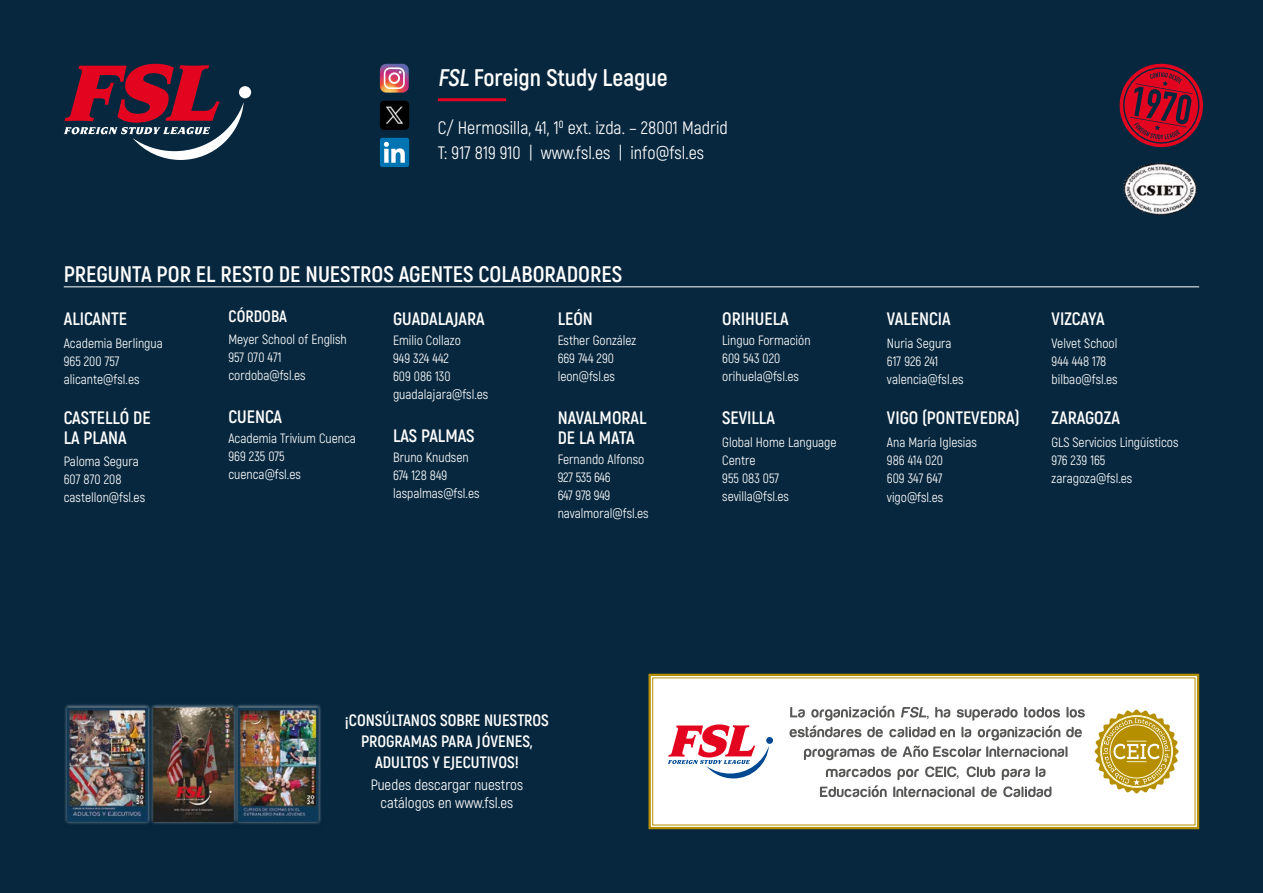
<style>
.page{position:relative;width:1263px;height:893px;background:#07273e}
.page>*{position:absolute;margin:0;border:0;box-sizing:border-box;transform-origin:0 0}
.t1{font:700 24px "Akrobat";color:#fff}
.t2{font:700 22.5px "Akrobat";color:#fff}
.t3{font:700 18px/19.5px "Akrobat";color:#fff}
.t4{font:18px/25.5px "Akrobat";color:#fff}
.t5{font:700 16.5px/21px "Akrobat";color:#fff;text-align:center}
.t6{font:15px/18px "Akrobat";color:#fff;text-align:center}
.t7{font:13.5px/18px "Akrobat";color:#fff}
</style>
<div class="page">
<div style="left:239px;top:86px;width:12px;height:12px;background:#fff;border-radius:50%"></div>
<svg style="left:64px;top:64px;width:180px;height:96px"></svg>
<svg style="left:380px;top:64px;width:29px;height:29px"></svg>
<img style="left:380px;top:101px;width:29px;height:29px">
<div style="left:380px;top:138px;width:29px;height:29px;background:#0073b3;border-radius:2px"></div>
<svg style="left:384px;top:142px;width:21px;height:21px"></svg>
<hr style="left:64px;top:286px;width:1135px;height:1px;background:#fff">
<img style="left:1123px;top:162px;width:75px;height:54px">
<svg style="left:1119px;top:63px;width:84px;height:85px"></svg>
<svg style="left:648px;top:673px;width:552px;height:157px;background:#f2efe2"></svg>
<div style="left:766px;top:737px;width:7px;height:7px;background:#004992;border-radius:50%"></div>
<svg style="left:668px;top:724px;width:101px;height:54px;background:#e1abb8"></svg>
<svg style="left:1095px;top:709px;width:83px;height:84px;background:#d4bd68"></svg>
<svg style="left:820px;top:766px;width:231px;height:31px;background:#d0d0d0"></svg>
<svg style="left:789px;top:706px;width:296px;height:54px;background:#d7d7d7"></svg>
<hr style="left:438px;top:98px;width:68px;height:3px;background:#e30520">
<img style="left:65px;top:704px;width:256px;height:120px">
<h1 class="t1" style="left:438px;top:63px;width:231px">FSL Foreign Study League</h1>
<h3 class="t4" style="left:438px;top:115px;width:292px">C/ Hermosilla, 41, 1<sup>0</sup> ext. izda. – 28001 Madrid<br>T: 917 819 910 | www.fsl.es | info@fsl.es</h3>
<h2 class="t2" style="left:64px;top:260px;width:560px">PREGUNTA POR EL RESTO DE NUESTROS AGENTES COLABORADORES</h2>
<h3 class="t3" style="left:64px;top:309px;width:65px">ALICANTE</h3>
<p class="t7" style="left:64px;top:334px;width:100px">Academia Berlingua<br>965 200 757 alicante@fsl.es</p>
<h3 class="t3" style="left:64px;top:408px;width:88px">CASTELLÓ DE<br>LA PLANA</h3>
<p class="t7" style="left:64px;top:452px;width:83px">Paloma Segura<br>607 870 208 castellon@fsl.es</p>
<p class="t5" style="left:228px;top:305px;width:60px">CÓRDOBA</p>
<p class="t7" style="left:228px;top:330px;width:120px">Meyer School of English<br>957 070 471 cordoba@fsl.es</p>
<h3 class="t3" style="left:228px;top:407px;width:55px">CUENCA</h3>
<p class="t7" style="left:228px;top:429px;width:129px">Academia Trivium Cuenca<br>969 235 075 cuenca@fsl.es</p>
<h3 class="t3" style="left:393px;top:309px;width:93px">GUADALAJARA</h3>
<p class="t7" style="left:393px;top:332px;width:97px">Emilio Collazo<br>949 324 442<br>609 086 130 guadalajara@fsl.es</p>
<h3 class="t3" style="left:393px;top:426px;width:83px">LAS PALMAS</h3>
<p class="t7" style="left:393px;top:449px;width:88px">Bruno Knudsen<br>674 128 849 laspalmas@fsl.es</p>
<h3 class="t3" style="left:558px;top:309px;width:37px">LEÓN</h3>
<p class="t7" style="left:558px;top:332px;width:80px">Esther González<br>669 744 290 leon@fsl.es</p>
<h3 class="t3" style="left:558px;top:408px;width:90px">NAVALMORAL<br>DE LA MATA</h3>
<p class="t7" style="left:558px;top:450px;width:93px">Fernando Alfonso<br>927 535 646<br>647 978 949 navalmoral@fsl.es</p>
<h3 class="t3" style="left:722px;top:309px;width:68px">ORIHUELA</h3>
<p class="t7" style="left:722px;top:332px;width:90px">Linguo Formación<br>609 543 020 orihuela@fsl.es</p>
<h3 class="t3" style="left:722px;top:408px;width:54px">SEVILLA</h3>
<p class="t7" style="left:722px;top:433px;width:116px">Global Home Language<br>Centre<br>955 083 057 sevilla@fsl.es</p>
<h3 class="t3" style="left:887px;top:309px;width:65px">VALENCIA</h3>
<p class="t7" style="left:887px;top:334px;width:78px">Nuria Segura<br>617 926 241 valencia@fsl.es</p>
<h3 class="t3" style="left:887px;top:408px;width:134px">VIGO (PONTEVEDRA)</h3>
<p class="t7" style="left:887px;top:433px;width:91px">Ana María Iglesias<br>986 414 020<br>609 347 647</p>
<p class="t7" style="left:887px;top:488px;width:58px">vigo@fsl.es</p>
<h3 class="t3" style="left:1051px;top:309px;width:54px">VIZCAYA</h3>
<p class="t7" style="left:1051px;top:334px;width:68px">Velvet School<br>944 448 178 bilbao@fsl.es</p>
<h3 class="t3" style="left:1051px;top:408px;width:70px">ZARAGOZA</h3>
<p class="t7" style="left:1051px;top:433px;width:128px">GLS Servicios Lingüísticos<br>976 239 165 zaragoza@fsl.es</p>
<p class="t5" style="left:345px;top:710px;width:206px">¡CONSÚLTANOS SOBRE NUESTROS<br>PROGRAMAS PARA JÓVENES,<br>ADULTOS Y EJECUTIVOS!</p>
<p class="t6" style="left:371px;top:776px;width:154px">Puedes descargar nuestros catálogos en www.fsl.es</p>
</div>
